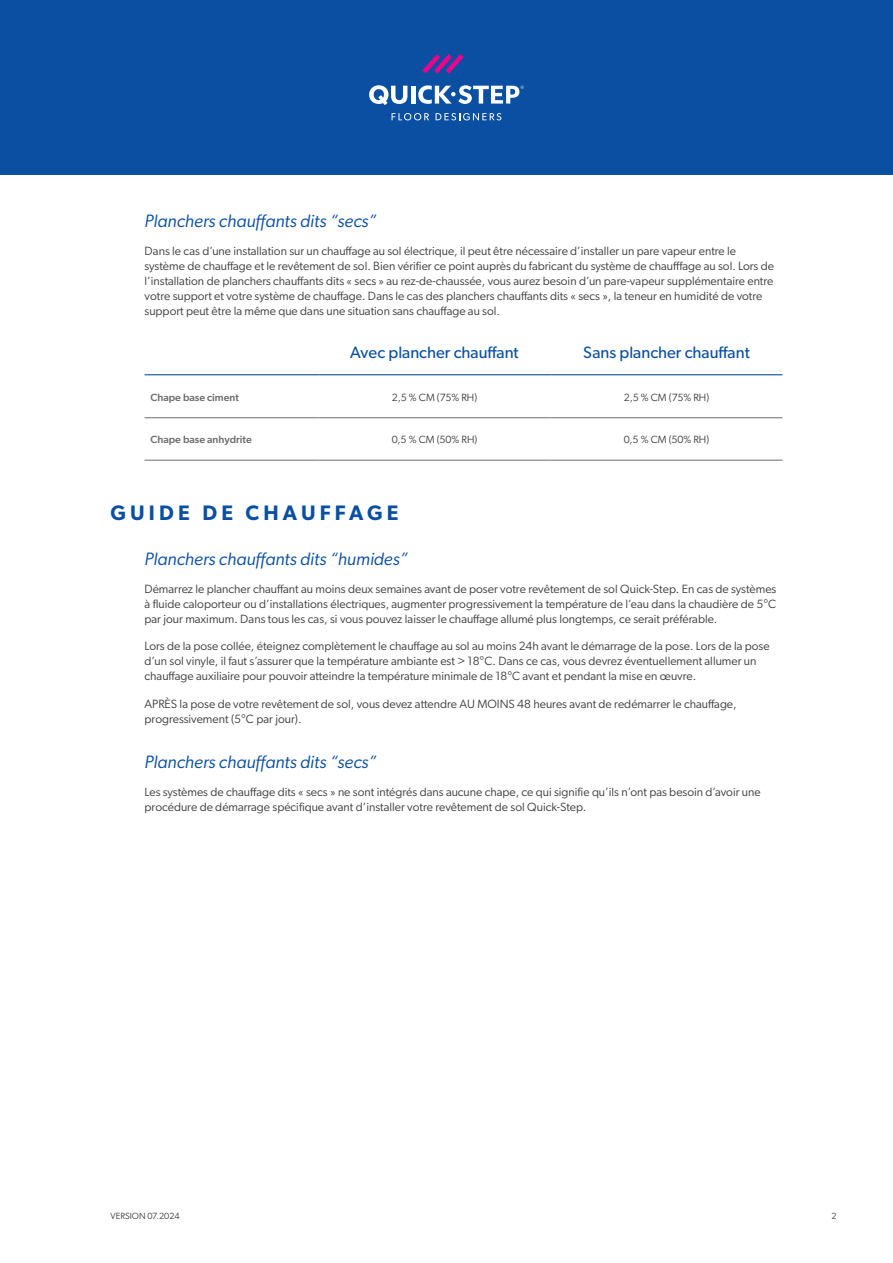
<style>
.page{position:relative;width:893px;height:1263px;background:#fff}
.page>*{position:absolute;margin:0;border:0;box-sizing:border-box;transform-origin:0 0}
.T1_-_Title{font:600 21px "Gibson";letter-spacing:.2em;color:#0a4fa2}
.T2_-_Title{font:italic 18px "Gibson";color:#0a4fa2}
.Table_-_Header_-_Big{font:16.5px "Gibson";color:#0a4fa2}
.Body{font:12px/15px "Gibson";color:#3e3e3f}
.Table_-_Body{font:10.5px "Gibson";color:#3e3e3f}
.Table_-_Body_-_Left{font:500 10.5px "Gibson";color:#6c6d70}
.t1{font:9px "Gibson";color:#3e3e3f}
</style>
<div class="page">
<div style="left:0;top:0;width:893px;height:174px;background:#0a4fa2"></div>
<svg style="left:392px;top:113px;width:37px;height:7px"></svg>
<svg style="left:436px;top:113px;width:65px;height:7px"></svg>
<svg style="left:422px;top:54px;width:42px;height:19px"></svg>
<svg style="left:369px;top:85px;width:38px;height:20px"></svg>
<hr style="left:411px;top:86px;width:4px;height:18px;background:#fff">
<svg style="left:418px;top:85px;width:106px;height:19px"></svg>
<hr style="left:145px;top:374px;width:174px;height:1px;background:#0a4fa2">
<hr style="left:319px;top:374px;width:231px;height:1px;background:#0a4fa2">
<hr style="left:550px;top:374px;width:232px;height:1px;background:#0a4fa2">
<hr style="left:145px;top:417px;width:174px;height:1px;background:#6c6d70">
<hr style="left:319px;top:417px;width:231px;height:1px;background:#6c6d70">
<hr style="left:550px;top:417px;width:232px;height:1px;background:#6c6d70">
<hr style="left:145px;top:460px;width:174px;height:1px;background:#6c6d70">
<hr style="left:319px;top:460px;width:231px;height:1px;background:#6c6d70">
<hr style="left:550px;top:460px;width:232px;height:1px;background:#6c6d70">
<p class="T2_-_Title" style="left:145px;top:210px;width:233px">Planchers chauffants dits “secs”</p>
<p class="Body" style="left:145px;top:243px;width:631px">Dans le cas d’une installation sur un chauffage au sol électrique, il peut être nécessaire d’installer un pare vapeur entre le système de chauffage et le revêtement de sol. Bien vérifier ce point auprès du fabricant du système de chaufffage au sol. Lors de l’installation de planchers chauffants dits « secs » au rez-de-chaussée, vous aurez besoin d’un pare-vapeur supplémentaire entre votre support et votre système de chauffage. Dans le cas des planchers chauffants dits « secs », la teneur en humidité de votre support peut être la même que dans une situation sans chauffage au sol.</p>
<p class="Table_-_Header_-_Big" style="left:350px;top:342px;width:170px">Avec plancher chauffant</p>
<p class="Table_-_Header_-_Big" style="left:583px;top:342px;width:168px">Sans plancher chauffant</p>
<p class="Table_-_Body_-_Left" style="left:151px;top:391px;width:90px">Chape base ciment</p>
<p class="Table_-_Body" style="left:392px;top:391px;width:87px">2,5 % CM (75% RH)</p>
<p class="Table_-_Body" style="left:624px;top:391px;width:87px">2,5 % CM (75% RH)</p>
<p class="Table_-_Body_-_Left" style="left:151px;top:433px;width:103px">Chape base anhydrite</p>
<p class="Table_-_Body" style="left:392px;top:433px;width:87px">0,5 % CM (50% RH)</p>
<p class="Table_-_Body" style="left:624px;top:433px;width:87px">0,5 % CM (50% RH)</p>
<p class="T1_-_Title" style="left:111px;top:500px;width:289px">GUIDE DE CHAUFFAGE</p>
<p class="T2_-_Title" style="left:145px;top:548px;width:265px">Planchers chauffants dits “humides”</p>
<p class="Body" style="left:145px;top:581px;width:633px;text-align:justify">Démarrez le plancher chauffant au moins deux semaines avant de poser votre revêtement de sol Quick-Step. En cas de systèmes à fluide caloporteur ou d’installations électriques, augmenter progressivement la température de l’eau dans la chaudière de 5°C par jour maximum. Dans tous les cas, si vous pouvez laisser le chauffage allumé plus longtemps, ce serait préférable.</p>
<p class="Body" style="left:145px;top:639px;width:627px">Lors de la pose collée, éteignez complètement le chauffage au sol au moins 24h avant le démarrage de la pose. Lors de la pose d’un sol vinyle, il faut s’assurer que la température ambiante est &gt; 18°C. Dans ce cas, vous devrez éventuellement allumer un chauffage auxiliaire pour pouvoir atteindre la température minimale de 18°C avant et pendant la mise en œuvre.</p>
<p class="Body" style="left:145px;top:696px;width:593px">APRÈS la pose de votre revêtement de sol, vous devez attendre AU MOINS 48 heures avant de redémarrer le chauffage, progressivement (5°C par jour).</p>
<p class="T2_-_Title" style="left:145px;top:752px;width:233px">Planchers chauffants dits “secs”</p>
<p class="Body" style="left:145px;top:784px;width:618px">Les systèmes de chauffage dits « secs » ne sont intégrés dans aucune chape, ce qui signifie qu’ils n’ont pas besoin d’avoir une procédure de démarrage spécifique avant d’installer votre revêtement de sol Quick-Step.</p>
<p class="t1" style="left:111px;top:1210px;width:71px">VERSION 07.2024</p>
<p class="t1" style="left:831px;top:1210px;width:7px">2</p>
</div>
